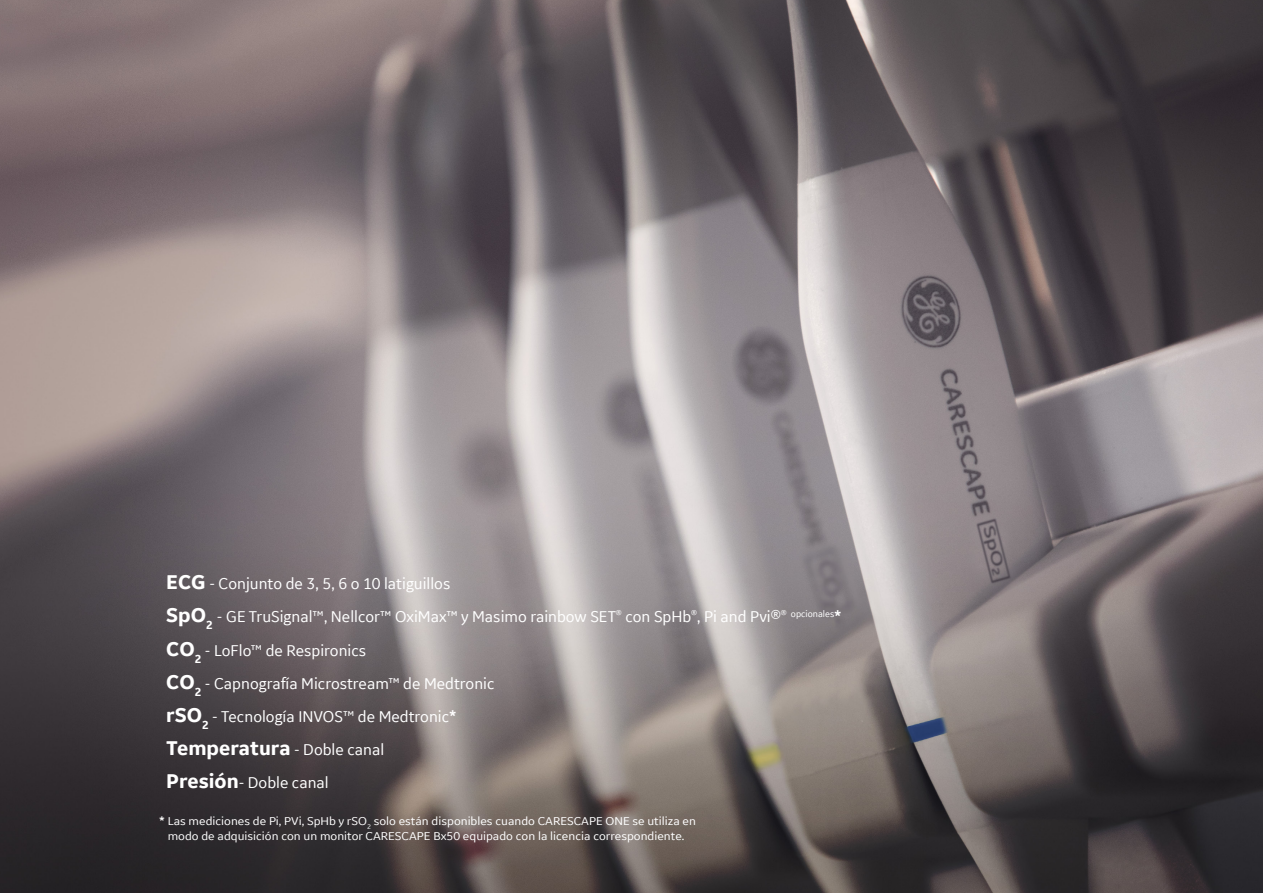
<style>
.page{position:relative;width:1263px;height:893px;background:#fff}
.page>*{position:absolute;margin:0;border:0;box-sizing:border-box;transform-origin:0 0}
.Prameter_colors{font:700 21px "GE Inspira Sans";color:#fff}
.Prameter_colors-2{font:16.5px "GE Inspira Sans";color:#fff}
.Body_10_pt{font:12px/15px "GE Inspira Sans";color:#fff;text-align:center;scale:1.07 1}
.s1{font-weight:700;font-size:21px}
.s2{font-weight:700}
.s3{font-weight:400;font-size:16.5px}
</style>
<div class="page">
<img style="left:0;top:0;width:1263px;height:893px">
<p class="Prameter_colors-2" style="left:166px;top:573px;width:285px"><span class="s1">ECG</span> - Conjunto de 3, 5, 6 o 10 latiguillos</p>
<p class="Prameter_colors-2" style="left:166px;top:607px;width:677px"><span class="s1">SpO</span><sub>2</sub> - GE TruSignal™, Nellcor™ OxiMax™ y Masimo rainbow SET<sup>®</sup> con SpHb<sup>®</sup>, Pi and Pvi®<sup>®</sup> <sup>opcionales</sup><span class="s2">*</span></p>
<p class="Prameter_colors-2" style="left:166px;top:640px;width:201px"><span class="s1">CO</span><sub>2</sub> - LoFlo™ de Respironics</p>
<p class="Prameter_colors-2" style="left:166px;top:673px;width:330px"><span class="s1">CO</span><sub>2</sub> - Capnografía Microstream™ de Medtronic</p>
<p class="Prameter_colors-2" style="left:166px;top:706px;width:292px"><span class="s1">rSO</span><sub>2</sub> - Tecnología INVOS™ de Medtronic<span class="s2">*</span></p>
<p class="Prameter_colors" style="left:166px;top:735px;width:219px">Temperatura <span class="s3">- Doble canal</span></p>
<p class="Prameter_colors-2" style="left:166px;top:772px;width:164px"><span class="s1">Presión</span>- Doble canal</p>
<p class="Body_10_pt" style="left:159px;top:813px;width:503px"><span class="s2">*</span> Las mediciones de Pi, PVi, SpHb y rSO<sub>2</sub> solo están disponibles cuando CARESCAPE ONE se utiliza en modo de adquisición con un monitor CARESCAPE Bx50 equipado con la licencia correspondiente.</p>
</div>
